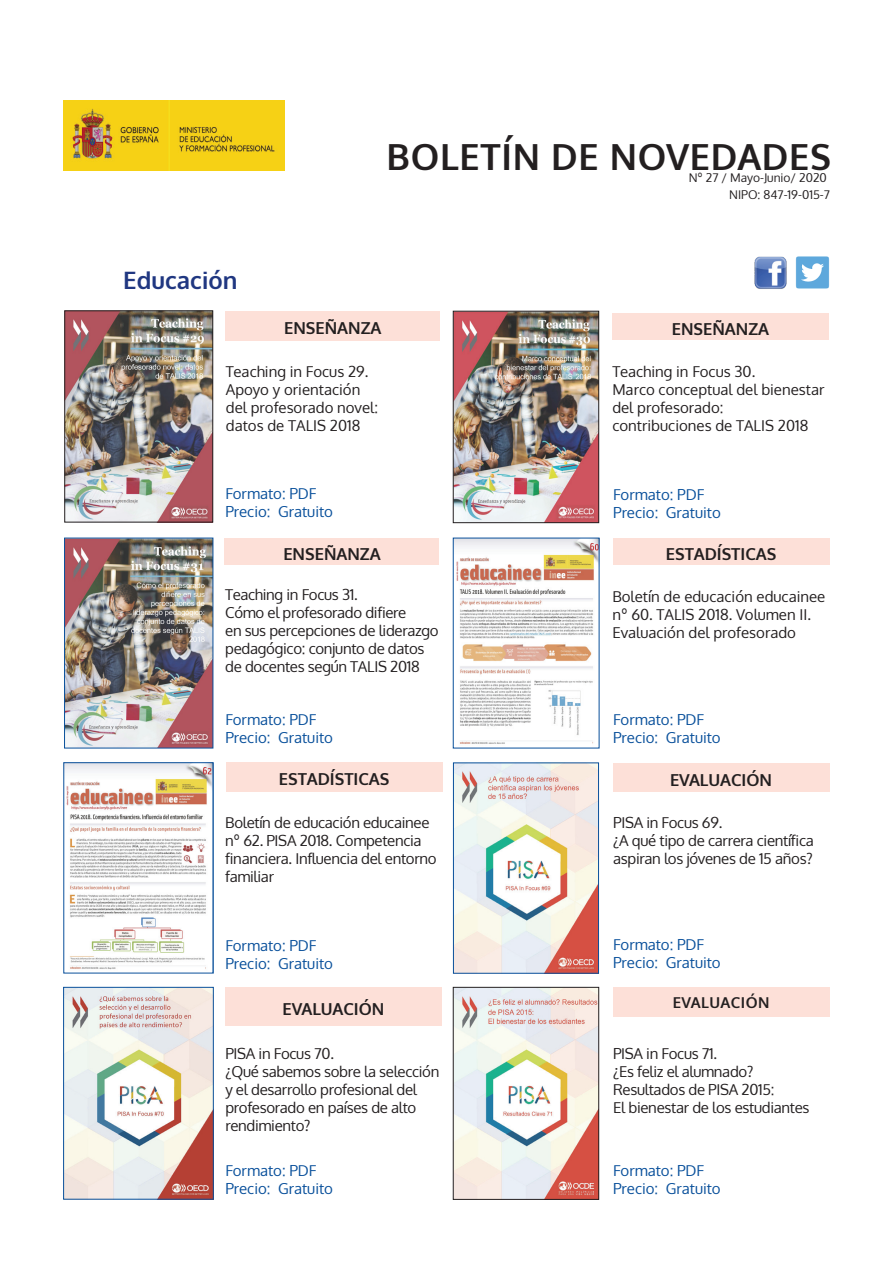
<style>
.page{position:relative;width:893px;height:1263px;background:#fff}
.page>*{position:absolute;margin:0;border:0;box-sizing:border-box;transform-origin:0 0}
.t1{font:700 36px "Oxygen";letter-spacing:.02em;color:#231f20}
.t2{font:700 24px "Oxygen";color:#203781}
.t3{font:700 16.5px "Oxygen";color:#231f20}
.t4{font:15px/18px "Oxygen";letter-spacing:-.02em;color:#231f20}
.t5{font:15px/18px "Oxygen";color:#231f20}
.t6{font:15px/18px "Oxygen";color:#09509b}
.t7{font:700 15px "Oxygen";letter-spacing:.025em;color:#231f20}
.t8{font:12px/16.8px "Oxygen";color:#231f20;text-align:right}
</style>
<div class="page">
<img style="left:795px;top:256px;width:34px;height:33px">
<img style="left:754px;top:256px;width:33px;height:33px">
<div style="left:612px;top:314px;width:216px;height:26px;background:#fde0d8"></div>
<img style="left:64px;top:101px;width:221px;height:69px">
<img style="left:67px;top:313px;width:144px;height:207px">
<div style="left:65px;top:311px;width:148px;height:211px;border:1px solid #231f20"></div>
<div style="left:225px;top:311px;width:215px;height:29px;background:#fde0d8"></div>
<img style="left:455px;top:313px;width:142px;height:208px">
<div style="left:453px;top:311px;width:146px;height:212px;border:1px solid #231f20"></div>
<img style="left:66px;top:540px;width:145px;height:206px">
<div style="left:64px;top:538px;width:149px;height:210px;border:1px solid #09509b"></div>
<div style="left:225px;top:538px;width:214px;height:27px;background:#fde0d8"></div>
<img style="left:455px;top:540px;width:142px;height:204px">
<div style="left:613px;top:538px;width:216px;height:27px;background:#fde0d8"></div>
<div style="left:226px;top:762px;width:216px;height:30px;background:#fde0d8"></div>
<img style="left:66px;top:764px;width:145px;height:206px">
<img style="left:455px;top:765px;width:142px;height:206px">
<div style="left:453px;top:763px;width:146px;height:210px;border:1px solid #09509b"></div>
<div style="left:613px;top:763px;width:216px;height:29px;background:#fde0d8"></div>
<img style="left:65px;top:989px;width:146px;height:208px">
<div style="left:63px;top:987px;width:150px;height:212px;border:1px solid #09509b"></div>
<div style="left:225px;top:987px;width:216px;height:39px;background:#fde0d8"></div>
<div style="left:613px;top:987px;width:216px;height:30px;background:#fde0d8"></div>
<img style="left:455px;top:989px;width:142px;height:208px">
<div style="left:453px;top:987px;width:146px;height:212px;border:1px solid #231f20"></div>
<h1 class="t1" style="left:387px;top:134px;width:446px">BOLETÍN DE NOVEDADES</h1>
<h2 class="t2" style="left:123px;top:266px;width:116px">EDUCACIÓN</h2>
<p class="t3" style="left:284px;top:318px;width:99px">ENSEÑANZA</p>
<p class="t8" style="left:689px;top:170px;width:143px">Nº 27 / Mayo-Junio/ 2020<br>NIPO: 847-19-015-7</p>
<p class="t3" style="left:672px;top:319px;width:99px">ENSEÑANZA</p>
<p class="t5" style="left:226px;top:362px;width:154px">Teaching in Focus 29.<br>Apoyo y orientación del profesorado novel: datos de TALIS 2018</p>
<p class="t5" style="left:612px;top:362px;width:214px">Teaching in Focus 30.<br>Marco conceptual del bienestar del profesorado: contribuciones de TALIS 2018</p>
<p class="t6" style="left:225px;top:485px;width:109px">Formato: PDF<br>Precio: Gratuito</p>
<p class="t6" style="left:613px;top:485px;width:109px">Formato: PDF<br>Precio: Gratuito</p>
<p class="t3" style="left:283px;top:543px;width:99px">ENSEÑANZA</p>
<p class="t4" style="left:225px;top:586px;width:215px">Teaching in Focus 31.<br>Cómo el profesorado difiere<br>en sus percepciones de liderazgo pedagógico: conjunto de datos de docentes según TALIS 2018</p>
<p class="t3" style="left:666px;top:543px;width:112px">ESTADÍSTICAS</p>
<p class="t5" style="left:612px;top:588px;width:215px">Boletín de educación educainee nº 60. TALIS 2018. Volumen II.<br>Evaluación del profesorado</p>
<p class="t6" style="left:225px;top:711px;width:109px">Formato: PDF<br>Precio: Gratuito</p>
<p class="t6" style="left:613px;top:711px;width:109px">Formato: PDF<br>Precio: Gratuito</p>
<p class="t3" style="left:279px;top:769px;width:112px">ESTADÍSTICAS</p>
<p class="t4" style="left:225px;top:814px;width:213px">Boletín de educación educainee nº 62. PISA 2018. Competencia financiera. Influencia del entorno familiar</p>
<p class="t3" style="left:670px;top:770px;width:104px">EVALUACIÓN</p>
<p class="t4" style="left:613px;top:814px;width:202px">PISA in Focus 69.<br>¿A qué tipo de carrera científica aspiran los jóvenes de 15 años?</p>
<p class="t6" style="left:225px;top:936px;width:109px">Formato: PDF<br>Precio: Gratuito</p>
<p class="t6" style="left:613px;top:936px;width:109px">Formato: PDF<br>Precio: Gratuito</p>
<p class="t3" style="left:282px;top:999px;width:72px">EVALUACIÓN</p>
<p class="t4" style="left:225px;top:1045px;width:216px">PISA in Focus 70.<br>¿Qué sabemos sobre la selección y el desarrollo profesional del profesorado en países de alto rendimiento?</p>
<p class="t6" style="left:225px;top:1162px;width:109px">Formato: PDF<br>Precio: Gratuito</p>
<p class="t7" style="left:673px;top:993px;width:69px">EVALUACIÓN</p>
<p class="t4" style="left:613px;top:1045px;width:198px">PISA in Focus 71.<br>¿Es feliz el alumnado?<br>Resultados de PISA 2015:<br>El bienestar de los estudiantes</p>
<p class="t6" style="left:613px;top:1162px;width:109px">Formato: PDF<br>Precio: Gratuito</p>
</div>
